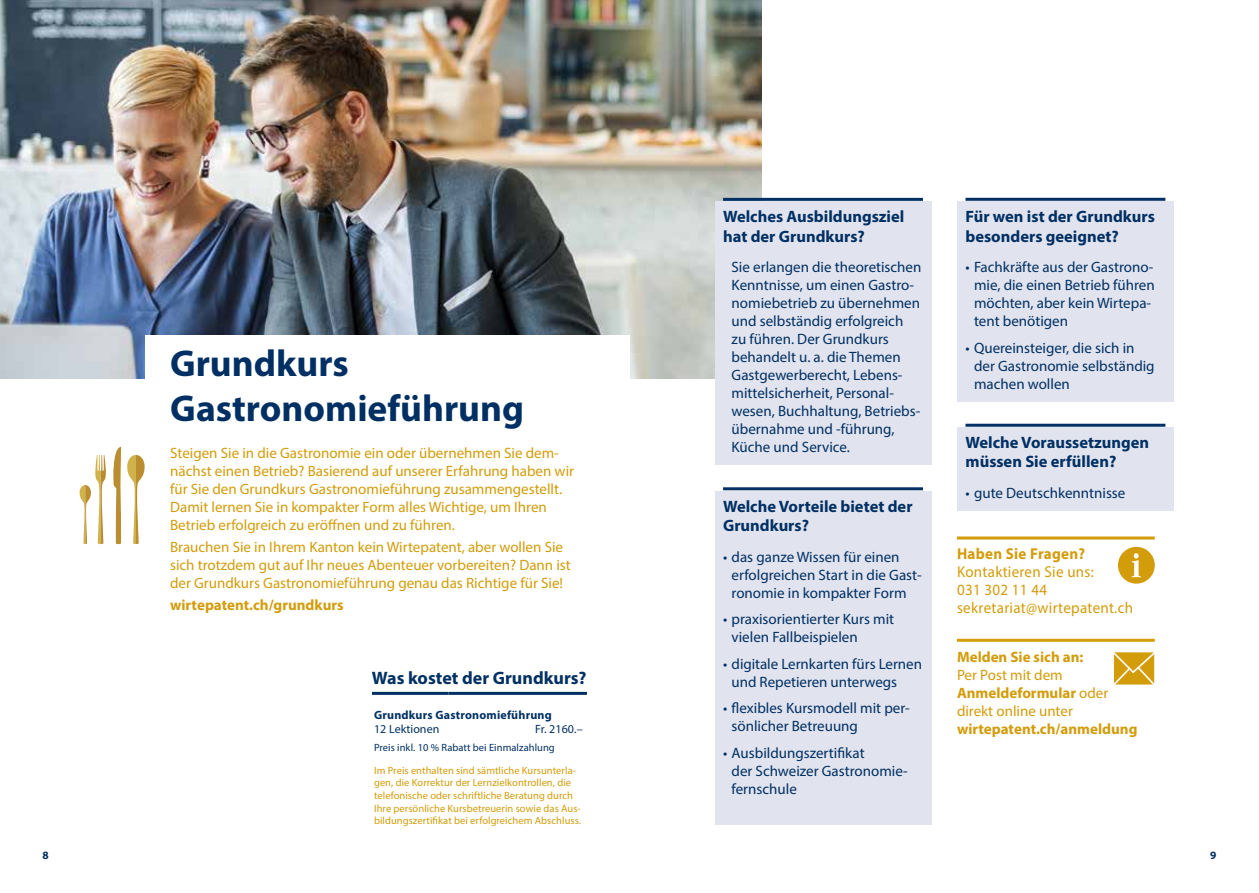
<style>
.page{position:relative;width:1259px;height:893px;background:#fff}
.page>*{position:absolute;margin:0;border:0;box-sizing:border-box;transform-origin:0 0}
.t1{font:700 37.5px/45px "Myriad Pro";color:#003063}
.t2{font:700 18px "Myriad Pro";color:#003063}
.t3{font:700 16.5px/19.5px "Myriad Pro";color:#003063}
.t4{font:15.75px/18px "Myriad Pro";letter-spacing:.02em;color:#d39c0a;scale:.95 1}
.t5{font:700 15.75px "Myriad Pro";letter-spacing:.02em;color:#d39c0a;scale:.95 1}
.t6{font:15px/18px "Myriad Pro";color:#003063}
.t7{font:15px/18px "Myriad Pro";color:#d39c0a}
.t8{font:700 15px "Myriad Pro";color:#d39c0a}
.t9{font:700 12px "Myriad Pro";letter-spacing:.015em;color:#003063}
.t10{font:12px "Myriad Pro";letter-spacing:.005em;color:#003063}
.t11{font:700 11.25px "Myriad Pro";color:#003063}
.t12{font:10.5px/12.6px "Myriad Pro";letter-spacing:.005em;color:#d39c0a}
.t13{font:10.5px "Myriad Pro";letter-spacing:.005em;color:#003063}
.s1{font-weight:700}
</style>
<div class="page">
<img style="left:0;top:0;width:761px;height:378px">
<div style="left:1118px;top:547px;width:36px;height:37px;background:#d39c0a;border-radius:50%"></div>
<svg style="left:1131px;top:553px;width:10px;height:24px"></svg>
<hr style="left:957px;top:536px;width:197px;height:3px;background:#d39c0a">
<svg style="left:1113px;top:652px;width:42px;height:33px"></svg>
<hr style="left:957px;top:639px;width:197px;height:3px;background:#d39c0a">
<div style="left:145px;top:335px;width:484px;height:103px;background:#fff"></div>
<hr style="left:372px;top:692px;width:76px;height:3px;background:#003063">
<hr style="left:448px;top:692px;width:139px;height:3px;background:#003063">
<svg style="left:127px;top:455px;width:18px;height:89px"></svg>
<svg style="left:113px;top:447px;width:8px;height:97px"></svg>
<svg style="left:80px;top:455px;width:26px;height:89px"></svg>
<div style="left:957px;top:427px;width:217px;height:84px;background:#e1e3ee"></div>
<hr style="left:965px;top:424px;width:200px;height:3px;background:#003063">
<div style="left:714px;top:491px;width:217px;height:334px;background:#e1e3ee"></div>
<hr style="left:723px;top:487px;width:200px;height:3px;background:#003063">
<div style="left:957px;top:201px;width:217px;height:201px;background:#e1e3ee"></div>
<hr style="left:965px;top:198px;width:200px;height:3px;background:#003063">
<div style="left:714px;top:201px;width:217px;height:264px;background:#e1e3ee"></div>
<hr style="left:723px;top:198px;width:200px;height:3px;background:#003063">
<h1 class="t1" style="left:170px;top:340px;width:355px">Grundkurs<br>Gastronomieführung</h1>
<p class="t7" style="left:170px;top:443px;width:405px">Steigen Sie in die Gastronomie ein oder übernehmen Sie dem&shy;nächst einen Betrieb? Basierend auf unserer Erfahrung haben wir für Sie den Grundkurs Gastronomieführung zusammengestellt.<br>Damit lernen Sie in kompakter Form alles Wichtige, um Ihren Betrieb erfolgreich zu eröffnen und zu führen.</p>
<p class="t7" style="left:170px;top:538px;width:402px">Brauchen Sie in Ihrem Kanton kein Wirtepatent, aber wollen Sie sich trotzdem gut auf Ihr neues Abenteuer vorbereiten? Dann ist der Grundkurs Gastronomieführung genau das Richtige für Sie!</p>
<p class="t8" style="left:170px;top:595px;width:175px">wirtepatent.ch/grundkurs</p>
<p class="t2" style="left:372px;top:666px;width:216px">Was kostet der Grundkurs?</p>
<p class="t9" style="left:374px;top:707px;width:179px">Grundkurs Gastronomieführung</p>
<p class="t10" style="left:374px;top:722px;width:67px">12 Lektionen</p>
<p class="t10" style="left:535px;top:722px;width:49px">Fr. 2160.–</p>
<p class="t13" style="left:374px;top:741px;width:182px">Preis inkl. 10 % Rabatt bei Einmalzahlung</p>
<p class="t12" style="left:374px;top:764px;width:208px">Im Preis enthalten sind sämtliche Kursunterla&shy;gen, die Korrektur der Lernzielkontrollen, die telefonische oder schriftliche Beratung durch Ihre persönliche Kursbetreuerin sowie das Aus&shy;bildungszertifikat bei erfolgreichem Abschluss.</p>
<p class="t3" style="left:723px;top:206px;width:183px">Welches Ausbildungsziel hat der Grundkurs?</p>
<p class="t6" style="left:731px;top:258px;width:191px">Sie erlangen die theoretischen<br>Kenntnisse, um einen Gastro&shy;nomiebetrieb zu übernehmen und selbständig erfolgreich zu führen. Der Grundkurs behandelt u. a. die Themen<br>Gastgewerberecht, Lebens&shy;mittelsicherheit, Personal&shy;wesen, Buchhaltung, Betriebs&shy;übernahme und -führung,<br>Küche und Service.</p>
<p class="t3" style="left:723px;top:496px;width:191px">Welche Vorteile bietet der<br>Grundkurs?</p>
<p class="t6" style="left:731px;top:547px;width:192px;text-indent:-9px">• das ganze Wissen für einen erfolgreichen Start in die Gast&shy;ronomie in kompakter Form</p>
<p class="t6" style="left:731px;top:610px;width:164px;text-indent:-9px">• praxisorientierter Kurs mit vielen Fallbeispielen</p>
<p class="t6" style="left:731px;top:655px;width:192px;text-indent:-9px">• digitale Lernkarten fürs Lernen und Repetieren unterwegs</p>
<p class="t6" style="left:731px;top:699px;width:180px;text-indent:-9px">• flexibles Kursmodell mit per&shy;sönlicher Betreuung</p>
<p class="t6" style="left:731px;top:744px;width:178px;text-indent:-9px">• Ausbildungszertifikat<br>der Schweizer Gastronomie&shy;fernschule</p>
<p class="t3" style="left:965px;top:206px;width:191px">Für wen ist der Grundkurs besonders geeignet?</p>
<p class="t6" style="left:974px;top:258px;width:182px;text-indent:-9px">• Fachkräfte aus der Gastrono&shy;mie, die einen Betrieb führen möchten, aber kein Wirtepa&shy;tent benötigen</p>
<p class="t6" style="left:974px;top:339px;width:182px;text-indent:-9px">• Quereinsteiger, die sich in der Gastronomie selbständig machen wollen</p>
<p class="t3" style="left:965px;top:432px;width:185px">Welche Voraussetzungen müssen Sie erfüllen?</p>
<p class="t6" style="left:965px;top:484px;width:161px">• gute Deutschkenntnisse</p>
<p class="t5" style="left:957px;top:544px;width:136px">Haben Sie Fragen?</p>
<p class="t4" style="left:957px;top:563px;width:187px">Kontaktieren Sie uns:<br>031 302 11 44 sekretariat@wirtepatent.ch</p>
<p class="t8" style="left:957px;top:647px;width:128px">Melden Sie sich an:</p>
<p class="t7" style="left:957px;top:665px;width:153px">Per Post mit dem<br><span class="s1">Anmeldeformular</span> oder direkt online unter</p>
<p class="t8" style="left:957px;top:719px;width:182px">wirtepatent.ch/anmeldung</p>
<p class="t11" style="left:43px;top:848px;width:8px">8</p>
<p class="t11" style="left:1210px;top:848px;width:8px">9</p>
</div>
